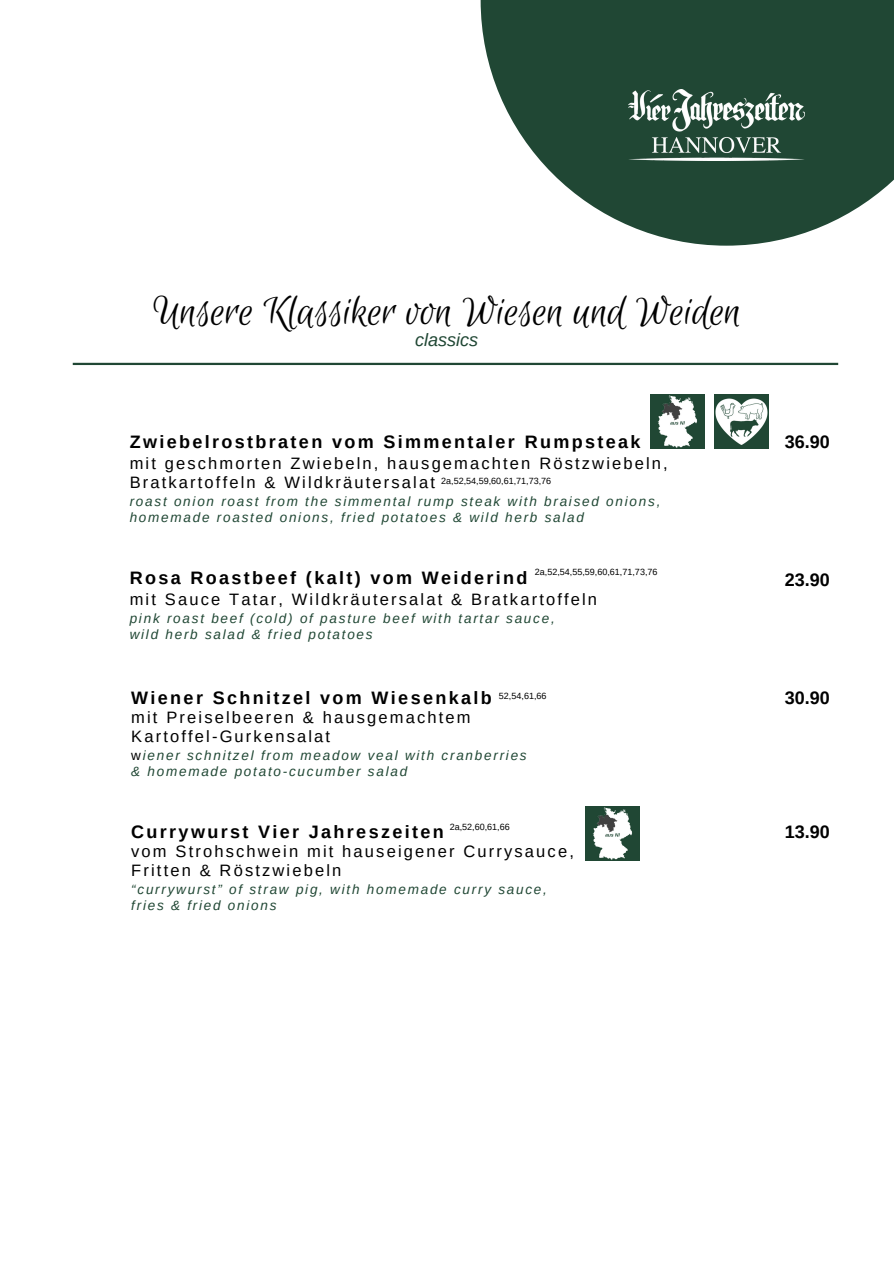
<style>
.page{position:relative;width:894px;height:1264px;background:#fff}
.page>*{position:absolute;margin:0;border:0;box-sizing:border-box;transform-origin:0 0}
.t1{font:46.05px "Euphoria Script";color:#000}
.t2{font:700 18px "Arimo";letter-spacing:.13em;color:#000}
.t3{font:italic 18px "Arimo";color:#204734}
.t4{font:16.5px/19.2px "Arimo";letter-spacing:.13em;color:#000}
.t5{font:italic 13.5px/15.8px "Arimo";letter-spacing:.13em;color:#204734}
.t6{font:9px "Arimo";color:#000}
.s1{font-style:normal;color:#000}
</style>
<div class="page">
<hr style="left:73px;top:363px;width:765px;height:2px;background:#204734">
<svg style="left:480px;top:0;width:413px;height:246px;fill:#204734"></svg>
<img style="left:628px;top:89px;width:176px;height:71px">
<img style="left:714px;top:395px;width:53px;height:54px">
<img style="left:650px;top:395px;width:54px;height:54px">
<img style="left:585px;top:806px;width:54px;height:54px">
<h4 class="t1" style="left:152px;top:287px;width:590px">Unsere Klassiker von Wiesen und Weiden</h4>
<p class="t3" style="left:415px;top:330px;width:64px">classics</p>
<h3 class="t2" style="left:130px;top:431px;width:512px">Zwiebelrostbraten vom Simmentaler Rumpsteak</h3>
<h3 class="t4" style="left:130px;top:453px;width:539px">mit geschmorten Zwiebeln, hausgemachten Röstzwiebeln,<br>Bratkartoffeln &amp; Wildkräutersalat</h3>
<h3 class="t5" style="left:130px;top:493px;width:532px">roast onion roast from the simmental rump steak with braised onions, homemade roasted onions, fried potatoes &amp; wild herb salad</h3>
<p class="t6" style="left:441px;top:476px;width:112px">2a,52,54,59,60,61,71,73,76</p>
<h2 class="t6" style="left:534px;top:567px;width:124px">2a,52,54,55,59,60,61,71,73,76</h2>
<p class="t2" style="left:130px;top:567px;width:399px">Rosa Roastbeef (kalt) vom Weiderind</p>
<p class="t4" style="left:130px;top:590px;width:469px">mit Sauce Tatar, Wildkräutersalat &amp; Bratkartoffeln</p>
<p class="t5" style="left:130px;top:610px;width:426px">pink roast beef (cold) of pasture beef with tartar sauce, wild herb salad &amp; fried potatoes</p>
<h4 class="t2" style="left:784px;top:431px;width:47px">36.90</h4>
<p class="t2" style="left:784px;top:569px;width:47px">23.90</p>
<h4 class="t2" style="left:131px;top:687px;width:362px">Wiener Schnitzel vom Wiesenkalb</h4>
<h2 class="t2" style="left:784px;top:688px;width:47px">30.90</h2>
<h4 class="t4" style="left:131px;top:707px;width:341px">mit Preiselbeeren &amp; hausgemachtem<br>Kartoffel-Gurkensalat</h4>
<h4 class="t5" style="left:131px;top:747px;width:397px"><span class="s1">w</span>iener schnitzel from meadow veal with cranberries &amp; homemade potato-cucumber salad</h4>
<p class="t6" style="left:499px;top:690px;width:49px">52,54,61,66</p>
<p class="t6" style="left:449px;top:822px;width:62px">2a,52,60,61,66</p>
<h4 class="t2" style="left:131px;top:821px;width:314px">Currywurst Vier Jahreszeiten</h4>
<h2 class="t2" style="left:784px;top:821px;width:47px">13.90</h2>
<h4 class="t4" style="left:131px;top:841px;width:444px">vom Strohschwein mit hauseigener Currysauce,<br>Fritten &amp; Röstzwiebeln</h4>
<h4 class="t5" style="left:131px;top:881px;width:417px">“currywurst” of straw pig, with homemade curry sauce, fries &amp; fried onions</h4>
</div>
